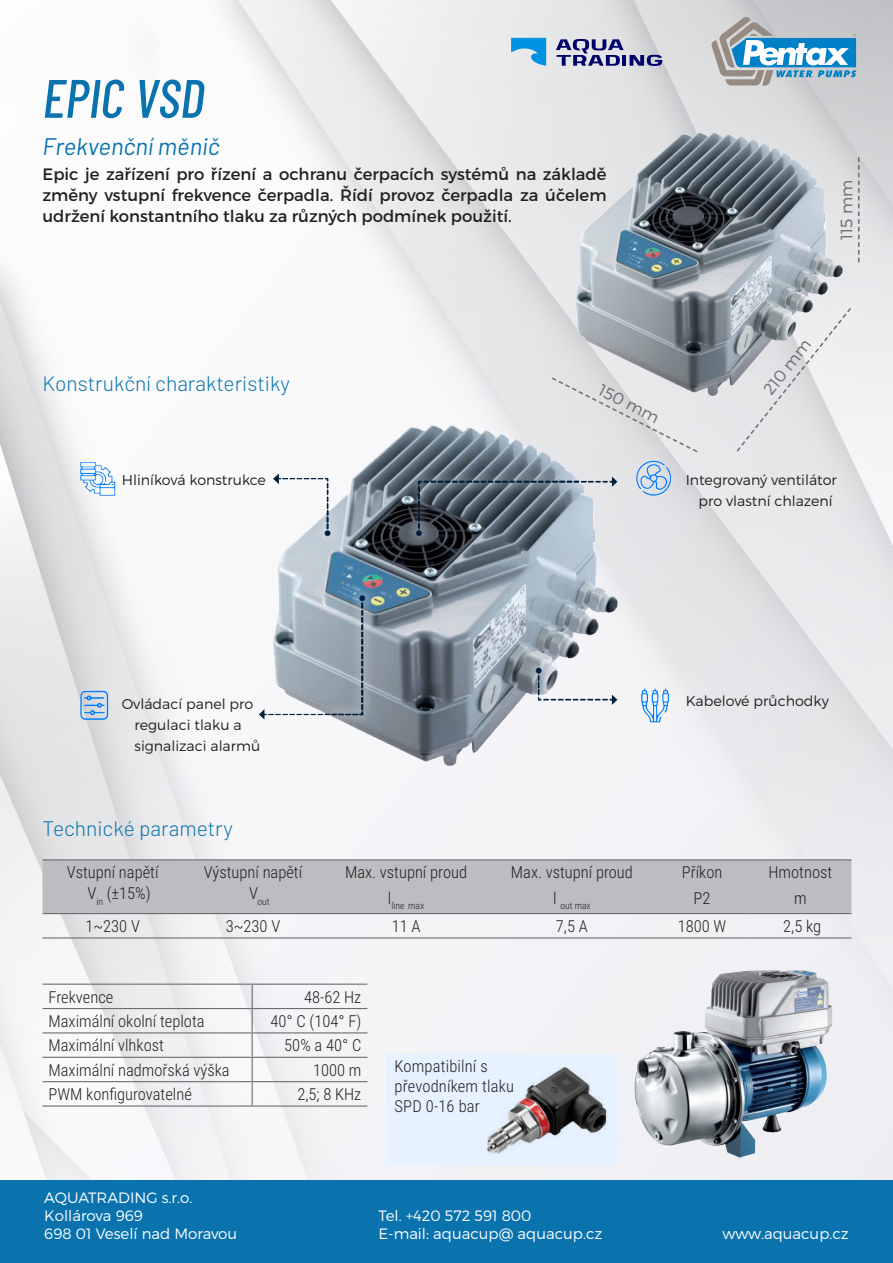
<style>
.page{position:relative;width:893px;height:1263px;background:#fff}
.page>*{position:absolute;margin:0;border:0;box-sizing:border-box;transform-origin:0 0}
.název{font:italic 500 54px "Barlow Condensed";color:#0a73ae}
.název-2{font:italic 24px "Barlow";color:#0a73ae}
.Nadpis{font:300 21px "Barlow";color:#0a73ae}
.seznam{font:300 16.5px/21px "Roboto Condensed";color:#231f20}
.popis{font:16.5px/21px "Montserrat";color:#231f20;text-align:justify}
.text{font:300 16.5px/19.8px "Roboto Condensed";letter-spacing:.01em;color:#231f20}
.popis-2{font:300 16.5px "Montserrat";color:#6c6d70}
.kontakt{font:300 15px/18px "Montserrat";color:#fff}
.seznam-2{font:300 14.25px/21px "Montserrat";color:#231f20}
.seznam-3{font:300 9.6px "Roboto Condensed";color:#231f20}
</style>
<div class="page">
<img style="left:0;top:0;width:893px;height:1181px">
<div style="left:0;top:1181px;width:893px;height:82px;background:#0a73ae"></div>
<svg style="left:511px;top:38px;width:35px;height:28px"></svg>
<hr style="left:622px;top:55px;width:4px;height:11px;background:#00006a">
<svg style="left:630px;top:55px;width:32px;height:11px"></svg>
<svg style="left:556px;top:39px;width:68px;height:27px;background:#8586b2"></svg>
<svg style="left:711px;top:17px;width:145px;height:69px;background:#9ab8c9"></svg>
<img style="left:570px;top:125px;width:276px;height:276px">
<svg style="left:550px;top:376px;width:149px;height:30px;background:#d7d7da"></svg>
<svg style="left:735px;top:306px;width:118px;height:147px"></svg>
<svg style="left:858px;top:157px;width:1px;height:105px"></svg>
<img style="left:67px;top:406px;width:753px;height:378px">
<div style="left:43px;top:860px;width:808px;height:53px;background:#bcbdc0"></div>
<hr style="left:43px;top:859px;width:140px;height:1px;background:#6c6d70">
<hr style="left:183px;top:859px;width:140px;height:1px;background:#6c6d70">
<hr style="left:323px;top:859px;width:166px;height:1px;background:#6c6d70">
<hr style="left:489px;top:859px;width:166px;height:1px;background:#6c6d70">
<hr style="left:655px;top:859px;width:94px;height:1px;background:#6c6d70">
<hr style="left:749px;top:859px;width:102px;height:1px;background:#6c6d70">
<hr style="left:43px;top:913px;width:140px;height:1px;background:#6c6d70">
<hr style="left:183px;top:913px;width:140px;height:1px;background:#6c6d70">
<hr style="left:323px;top:913px;width:166px;height:1px;background:#6c6d70">
<hr style="left:489px;top:913px;width:166px;height:1px;background:#6c6d70">
<hr style="left:655px;top:913px;width:94px;height:1px;background:#6c6d70">
<hr style="left:749px;top:913px;width:102px;height:1px;background:#6c6d70">
<hr style="left:43px;top:937px;width:140px;height:1px;background:#6c6d70">
<hr style="left:183px;top:937px;width:140px;height:1px;background:#6c6d70">
<hr style="left:323px;top:937px;width:166px;height:1px;background:#6c6d70">
<hr style="left:489px;top:937px;width:166px;height:1px;background:#6c6d70">
<hr style="left:655px;top:937px;width:94px;height:1px;background:#6c6d70">
<hr style="left:749px;top:937px;width:102px;height:1px;background:#6c6d70">
<hr style="left:43px;top:983px;width:209px;height:2px;background:#6c6d70">
<hr style="left:252px;top:983px;width:115px;height:2px;background:#6c6d70">
<hr style="left:43px;top:1008px;width:209px;height:1px;background:#6c6d70">
<hr style="left:252px;top:1008px;width:115px;height:1px;background:#6c6d70">
<hr style="left:43px;top:1032px;width:209px;height:1px;background:#6c6d70">
<hr style="left:252px;top:1032px;width:115px;height:1px;background:#6c6d70">
<hr style="left:43px;top:1057px;width:209px;height:1px;background:#6c6d70">
<hr style="left:252px;top:1057px;width:115px;height:1px;background:#6c6d70">
<hr style="left:43px;top:1081px;width:209px;height:1px;background:#6c6d70">
<hr style="left:252px;top:1081px;width:115px;height:1px;background:#6c6d70">
<svg style="left:252px;top:985px;width:1px;height:120px"></svg>
<hr style="left:43px;top:1105px;width:209px;height:1px;background:#6c6d70">
<hr style="left:252px;top:1105px;width:115px;height:1px;background:#6c6d70">
<img style="left:628px;top:962px;width:212px;height:199px">
<img style="left:387px;top:1054px;width:230px;height:111px">
<p class="název" style="left:43px;top:65px;width:164px">EPIC VSD</p>
<p class="název-2" style="left:43px;top:132px;width:179px">Frekvenční měnič</p>
<p class="popis" style="left:43px;top:164px;width:566px">Epic je zařízení pro řízení a ochranu čerpacích systémů na základě změny vstupní frekvence čerpadla. Řídí provoz čerpadla za účelem udržení konstantního tlaku za různých podmínek použití.</p>
<p class="popis-2" style="left:836px;top:240px;width:62px;rotate:-90deg">115 mm</p>
<p class="Nadpis" style="left:43px;top:370px;width:249px">Konstrukční charakteristiky</p>
<p class="seznam-2" style="left:122px;top:469px;width:146px">Hliníková konstrukce</p>
<p class="popis-2" style="left:604px;top:380px;width:67px;rotate:27deg">150 mm</p>
<p class="popis-2" style="left:759px;top:386px;width:67px;rotate:-52deg">210 mm</p>
<p class="seznam-2" style="left:686px;top:469px;width:153px;text-align:right">Integrovaný ventilátor pro vlastní chlazení</p>
<p class="seznam-2" style="left:135px;top:693px;width:127px;text-indent:-13px">Ovládací panel pro regulaci tlaku a signalizaci alarmů</p>
<p class="Nadpis" style="left:43px;top:816px;width:192px">Technické parametry</p>
<p class="seznam" style="left:87px;top:861px;width:73px;text-indent:-21px">Vstupní napětí<br>V<sub>in</sub> (±15%)</p>
<p class="seznam" style="left:204px;top:861px;width:100px">Výstupní napětí</p>
<p class="seznam-3" style="left:249px;top:895px;width:22px"><sup>V</sup>out</p>
<p class="seznam" style="left:345px;top:861px;width:124px">Max. vstupní proud</p>
<p class="seznam-3" style="left:388px;top:899px;width:38px"><sup>l</sup>line max</p>
<p class="seznam" style="left:511px;top:861px;width:124px">Max. vstupní proud</p>
<p class="seznam-3" style="left:553px;top:899px;width:39px"><sup>l</sup> out max</p>
<p class="seznam-2" style="left:686px;top:690px;width:145px">Kabelové průchodky</p>
<p class="seznam" style="left:682px;top:861px;width:42px">Příkon</p>
<p class="seznam" style="left:694px;top:886px;width:18px">P2</p>
<p class="seznam" style="left:768px;top:861px;width:65px">Hmotnost</p>
<p class="seznam" style="left:794px;top:886px;width:14px">m</p>
<p class="seznam" style="left:85px;top:915px;width:56px">1~230 V</p>
<p class="seznam" style="left:226px;top:915px;width:56px">3~230 V</p>
<p class="seznam" style="left:392px;top:915px;width:30px">11 A</p>
<p class="seznam" style="left:556px;top:915px;width:33px">7,5 A</p>
<p class="seznam" style="left:678px;top:915px;width:50px">1800 W</p>
<p class="seznam" style="left:783px;top:915px;width:39px">2,5 kg</p>
<p class="seznam" style="left:49px;top:985px;width:66px">Frekvence</p>
<p class="seznam" style="left:304px;top:985px;width:59px">48-62 Hz</p>
<p class="seznam" style="left:49px;top:1010px;width:158px">Maximální okolní teplota</p>
<p class="seznam" style="left:271px;top:1010px;width:92px">40° C (104° F)</p>
<p class="seznam" style="left:49px;top:1034px;width:117px">Maximální vlhkost</p>
<p class="seznam" style="left:284px;top:1034px;width:79px">50% a 40° C</p>
<p class="seznam" style="left:49px;top:1059px;width:183px">Maximální nadmořská výška</p>
<p class="seznam" style="left:313px;top:1059px;width:50px">1000 m</p>
<p class="seznam" style="left:49px;top:1083px;width:145px">PWM konfigurovatelné</p>
<p class="seznam" style="left:297px;top:1083px;width:66px">2,5; 8 KHz</p>
<p class="text" style="left:395px;top:1056px;width:121px">Kompatibilní s převodníkem tlaku<br>SPD 0-16 bar</p>
<p class="kontakt" style="left:44px;top:1188px;width:194px">AQUATRADING s.r.o.<br>Kollárova 969<br>698 01 Veselí nad Moravou</p>
<p class="kontakt" style="left:378px;top:1206px;width:225px">Tel. +420 572 591 800<br>E-mail: aquacup@ aquacup.cz</p>
<p class="kontakt" style="left:722px;top:1224px;width:128px">www.aquacup.cz</p>
</div>
